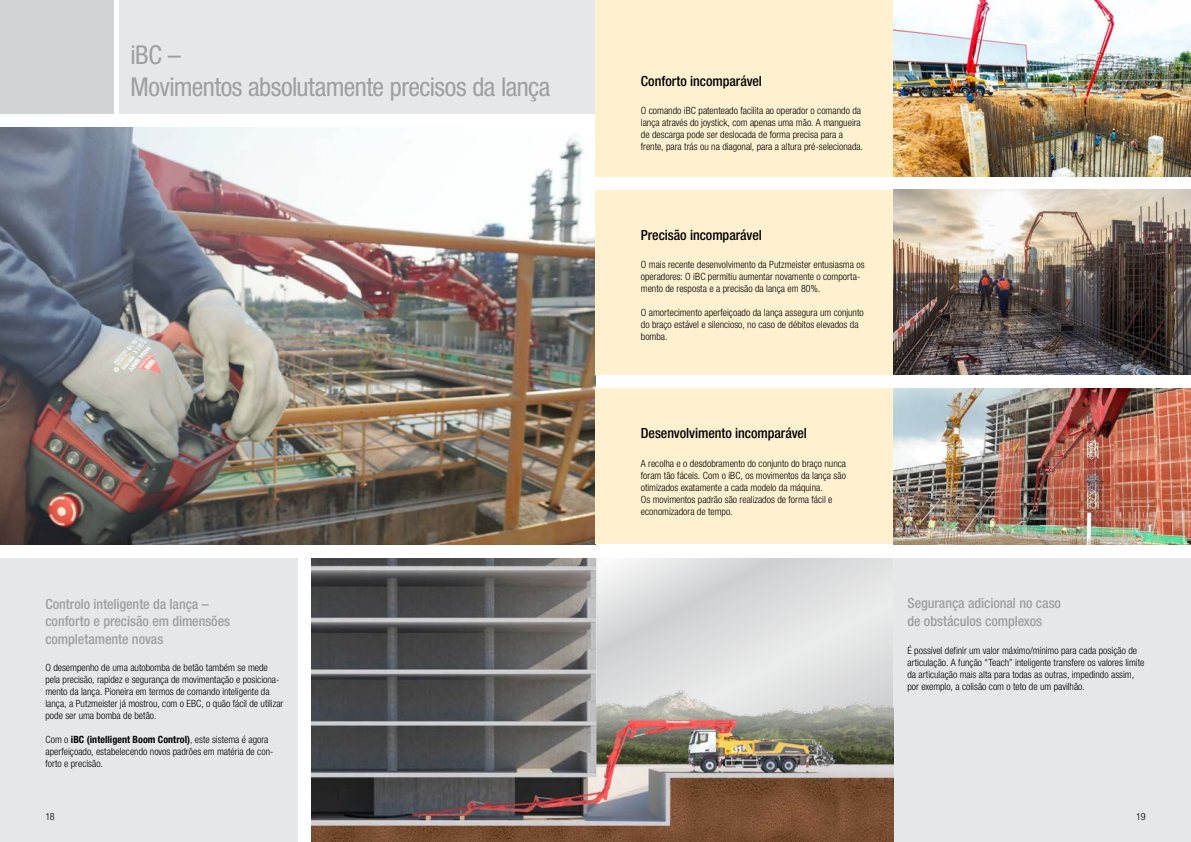
<style>
.page{position:relative;width:1191px;height:842px;background:#fff}
.page>*{position:absolute;margin:0;border:0;box-sizing:border-box;transform-origin:0 0}
.t1{font:condensed 26px/32.5px "Helvetica Neue LT Pro";letter-spacing:-.02em;color:#9d9fa2}
.t2{font:500 condensed 14px/17.5px "Helvetica Neue LT Pro";letter-spacing:-.005em;color:#9d9fa2}
.t3{font:500 condensed 14px "Helvetica Neue LT Pro";letter-spacing:-.005em;color:#000}
.t4{font:300 condensed 10px/12px "Helvetica Neue LT Pro";color:#000}
.s1{font-weight:700}
</style>
<div class="page">
<div style="left:119px;top:0;width:476px;height:113px;background:#e6e7e8"></div>
<div style="left:0;top:0;width:113px;height:113px;background:#d1d3d4"></div>
<div style="left:0;top:558px;width:298px;height:284px;background:#e6e7e8"></div>
<div style="left:893px;top:558px;width:298px;height:284px;background:#e6e7e8"></div>
<img style="left:0;top:127px;width:595px;height:417px">
<img style="left:893px;top:0;width:298px;height:176px">
<img style="left:893px;top:190px;width:298px;height:184px">
<img style="left:893px;top:388px;width:298px;height:156px">
<div style="left:595px;top:0;width:298px;height:176px;background:#fff1d0"></div>
<div style="left:595px;top:190px;width:298px;height:184px;background:#fff1d0"></div>
<div style="left:595px;top:388px;width:298px;height:156px;background:#fff1d0"></div>
<img style="left:312px;top:558px;width:581px;height:284px">
<h1 class="t1" style="left:130px;top:38px;width:421px">iBC –<br>Movimentos absolutamente precisos da lança</h1>
<h2 class="t3" style="left:641px;top:72px;width:123px">Conforto incomparável</h2>
<p class="t4" style="left:641px;top:105px;width:224px">O comando iBC patenteado facilita ao operador o comando da lança através do joystick, com apenas uma mão. A mangueira de descarga pode ser deslocada de forma precisa para a frente, para trás ou na diagonal, para a altura pré-selecionada.</p>
<h2 class="t3" style="left:641px;top:226px;width:122px">Precisão incomparável</h2>
<p class="t4" style="left:641px;top:258px;width:225px">O mais recente desenvolvimento da Putzmeister entusiasma os operadores: O iBC permitiu aumentar novamente o comporta&shy;mento de resposta e a precisão da lança em 80%.</p>
<p class="t4" style="left:641px;top:306px;width:224px">O amortecimento aperfeiçoado da lança assegura um conjunto do braço estável e silencioso, no caso de débitos elevados da bomba.</p>
<h2 class="t3" style="left:641px;top:425px;width:168px">Desenvolvimento incomparável</h2>
<p class="t4" style="left:641px;top:457px;width:207px">A recolha e o desdobramento do conjunto do braço nunca foram tão fáceis. Com o iBC, os movimentos da lança são otimizados exatamente a cada modelo da máquina.<br>Os movimentos padrão são realizados de forma fácil e economizadora de tempo.</p>
<h2 class="t2" style="left:45px;top:595px;width:186px">Controlo inteligente da lança – conforto e precisão em dimensões completamente novas</h2>
<h2 class="t2" style="left:907px;top:594px;width:155px">Segurança adicional no caso de obstáculos complexos</h2>
<p class="t4" style="left:45px;top:662px;width:239px">O desempenho de uma autobomba de betão também se mede pela precisão, rapidez e segurança de movimentação e posiciona&shy;mento da lança. Pioneira em termos de comando inteligente da lança, a Putzmeister já mostrou, com o EBC, o quão fácil de utilizar pode ser uma bomba de betão.</p>
<p class="t4" style="left:45px;top:734px;width:230px">Com o <span class="s1">iBC (intelligent Boom Control)</span>, este sistema é agora aperfeiçoado, estabelecendo novos padrões em matéria de con&shy;forto e precisão.</p>
<p class="t4" style="left:907px;top:644px;width:238px">É possível definir um valor máximo/mínimo para cada posição de articulação. A função “Teach” inteligente transfere os valores limite da articulação mais alta para todas as outras, impedindo assim, por exemplo, a colisão com o teto de um pavilhão.</p>
<p class="t4" style="left:45px;top:810px;width:11px">18</p>
<p class="t4" style="left:1136px;top:810px;width:11px">19</p>
</div>
